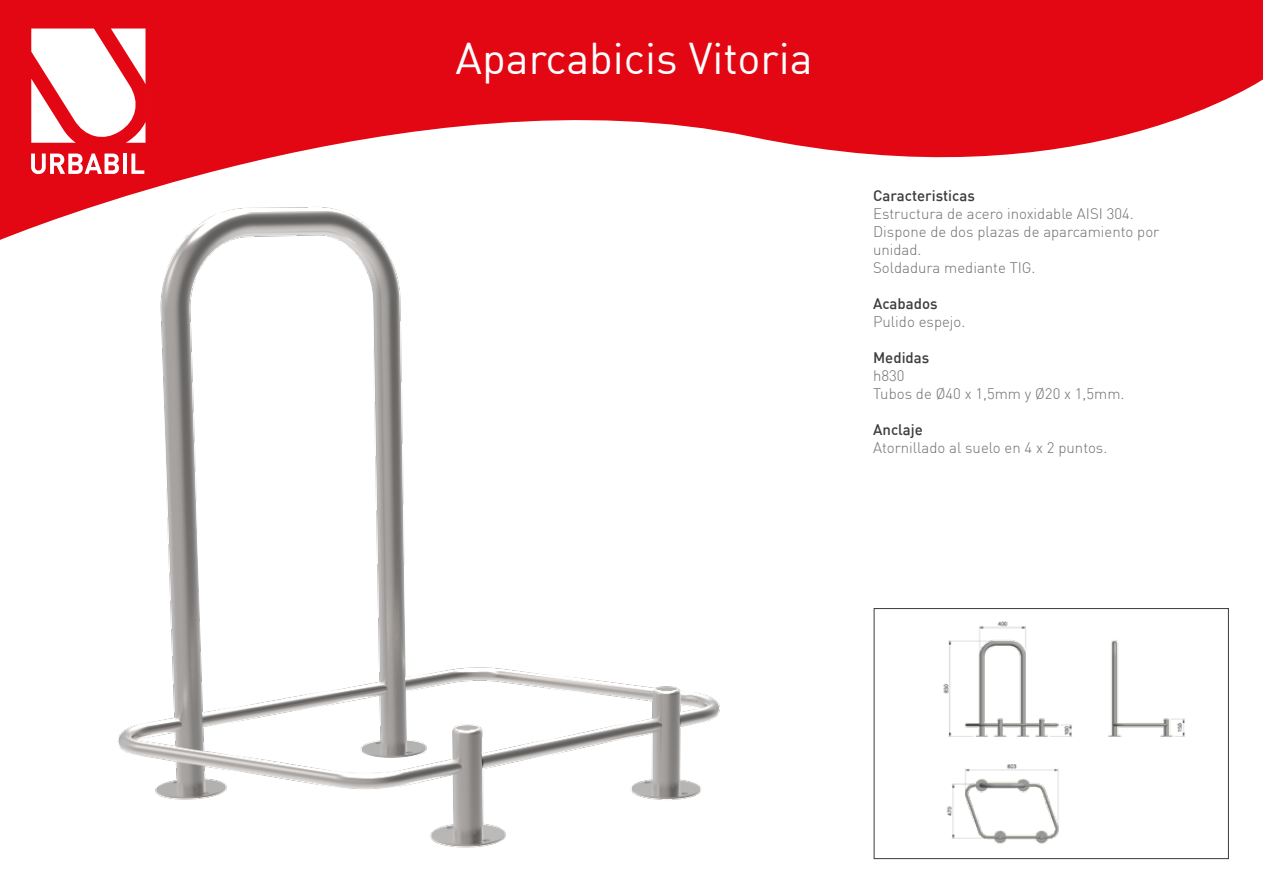
<style>
.page{position:relative;width:1263px;height:893px;background:#fff}
.page>*{position:absolute;margin:0;border:0;box-sizing:border-box;transform-origin:0 0}
.t1{font:43.5px "DIN Regular Alternate";color:#fff}
.t2{font:300 15px/18px "DIN";color:#706f6f}
.t3{font:500 15px "DIN";color:#3c3c3b}
</style>
<div class="page">
<svg style="left:0;top:0;width:1263px;height:240px;fill:#e30613"></svg>
<svg style="left:31px;top:154px;width:88px;height:20px"></svg>
<hr style="left:123px;top:154px;width:4px;height:20px;background:#fff">
<svg style="left:131px;top:154px;width:13px;height:20px"></svg>
<svg style="left:31px;top:29px;width:114px;height:114px"></svg>
<img style="left:71px;top:197px;width:669px;height:651px">
<img style="left:925px;top:608px;width:280px;height:252px">
<h1 class="t1" style="left:456px;top:31px;width:359px">Aparcabicis Vitoria</h1>
<p class="t3" style="left:873px;top:186px;width:103px">Caracteristicas</p>
<p class="t2" style="left:873px;top:205px;width:288px">Estructura de acero inoxidable AISI 304.<br>Dispone de dos plazas de aparcamiento por unidad.<br>Soldadura mediante TIG.</p>
<p class="t3" style="left:873px;top:294px;width:66px">Acabados</p>
<p class="t2" style="left:873px;top:313px;width:94px">Pulido espejo.</p>
<p class="t3" style="left:873px;top:348px;width:58px">Medidas</p>
<p class="t2" style="left:873px;top:367px;width:253px">h830<br>Tubos de Ø40 x 1,5mm y Ø20 x 1,5mm.</p>
<p class="t3" style="left:873px;top:420px;width:51px">Anclaje</p>
<p class="t2" style="left:873px;top:439px;width:236px">Atornillado al suelo en 4 x 2 puntos.</p>
</div>
